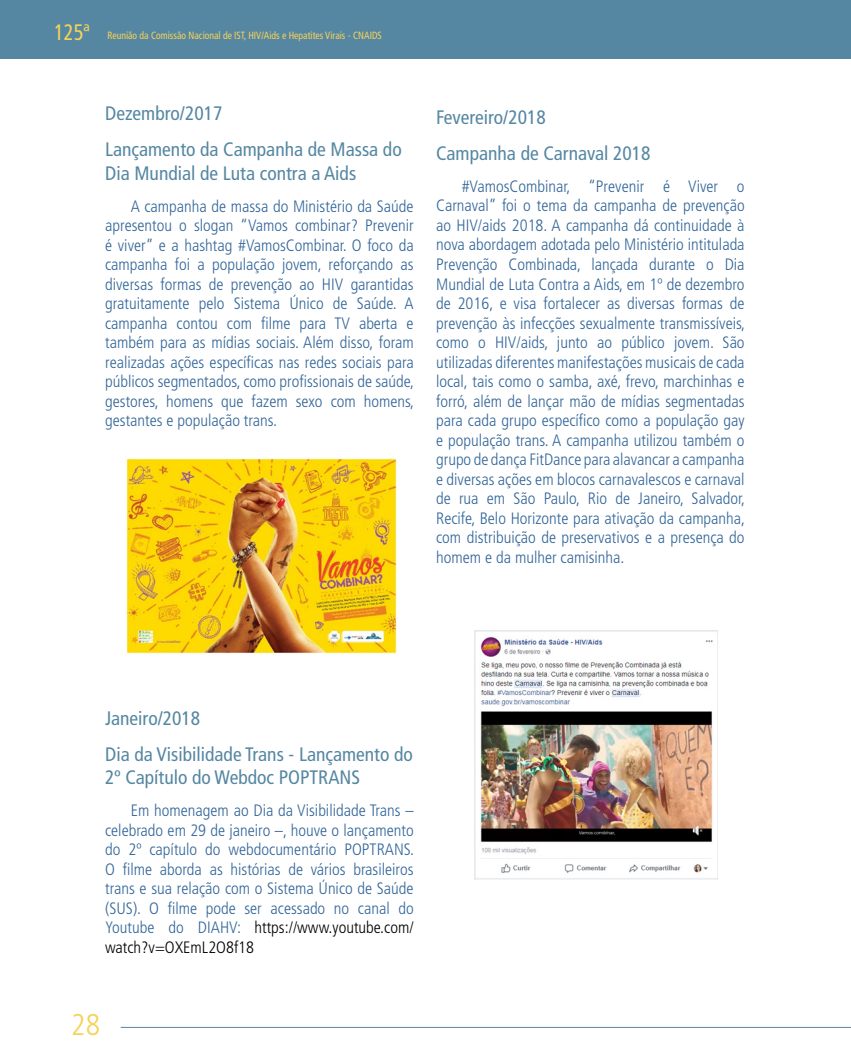
<style>
.page{position:relative;width:851px;height:1063px;background:#fff}
.page>*{position:absolute;margin:0;border:0;box-sizing:border-box;transform-origin:0 0}
.t1{font:300 condensed 30px "Frutiger LT Std";color:#f6d257}
.t2{font:condensed 19.5px/36.2px "Frutiger LT Std";color:#5687a2}
.t3{font:300 condensed 16.5px/19.5px "Frutiger LT Std";color:#369;text-align:justify}
.t4{font:condensed 10.5px "Frutiger LT Std";color:#f6d257;scale:.92 1}
.s1{font-size:22.35px}
.s2{color:#000}
</style>
<div class="page">
<div style="left:0;top:0;width:850px;height:59px;background:#5687a2"></div>
<hr style="left:121px;top:1027px;width:729px;height:1px;background:#5687a2">
<img style="left:126px;top:458px;width:270px;height:196px">
<img style="left:474px;top:631px;width:243px;height:248px">
<p class="t4" style="left:54px;top:29px;width:358px"><span class="s1">125ª</span> Reunião da Comissão Nacional de IST, HIV/Aids e Hepatites Virais - CNAIDS</p>
<p class="t2" style="left:105px;top:95px;width:298px">Dezembro/2017<br>Lançamento da Campanha de Massa do</p>
<p class="t2" style="left:105px;top:155px;width:252px">Dia Mundial de Luta contra a Aids</p>
<p class="t3" style="left:105px;top:197px;width:310px;text-indent:26px">A campanha de massa do Ministério da Saúde apresentou o slogan “Vamos combinar? Prevenir é viver” e a hashtag #VamosCombinar. O foco da campanha foi a população jovem, reforçando as diversas formas de prevenção ao HIV garantidas gratuitamente pelo Sistema Único de Saúde. A campanha contou com filme para TV aberta e também para as mídias sociais. Além disso, foram realizadas ações específicas nas redes sociais para públicos segmentados, como profissionais de saúde, gestores, homens que fazem sexo com homens, gestantes e população trans.</p>
<p class="t2" style="left:436px;top:99px;width:216px">Fevereiro/2018<br>Campanha de Carnaval 2018</p>
<p class="t3" style="left:436px;top:177px;width:310px;text-indent:26px">#VamosCombinar, “Prevenir é Viver o Carnaval” foi o tema da campanha de prevenção ao HIV/aids 2018. A campanha dá continuidade à nova abordagem adotada pelo Ministério intitulada Prevenção Combinada, lançada durante o Dia Mundial de Luta Contra a Aids, em 1º de dezembro de 2016, e visa fortalecer as diversas formas de prevenção às infecções sexualmente transmissíveis, como o HIV/aids, junto ao público jovem. São utilizadas diferentes manifestações musicais de cada local, tais como o samba, axé, frevo, marchinhas e forró, além de lançar mão de mídias segmentadas para cada grupo específico como a população gay e população trans. A campanha utilizou também o grupo de dança FitDance para alavancar a campanha e diversas ações em blocos carnavalescos e carnaval de rua em São Paulo, Rio de Janeiro, Salvador, Recife, Belo Horizonte para ativação da campanha, com distribuição de preservativos e a presença do homem e da mulher camisinha.</p>
<p class="t2" style="left:105px;top:700px;width:309px">Janeiro/2018<br>Dia da Visibilidade Trans - Lançamento do</p>
<p class="t2" style="left:105px;top:759px;width:256px">2º Capítulo do Webdoc POPTRANS</p>
<p class="t3" style="left:105px;top:801px;width:310px;text-indent:26px">Em homenagem ao Dia da Visibilidade Trans – celebrado em 29 de janeiro –, houve o lançamento do 2º capítulo do webdocumentário POPTRANS.<br>O filme aborda as histórias de vários brasileiros trans e sua relação com o Sistema Único de Saúde (SUS). O filme pode ser acessado no canal do Youtube do DIAHV: <span class="s2">https://www.youtube.com/ watch?v=OXEmL2O8f18</span></p>
<h1 class="t1" style="left:71px;top:1007px;width:30px">28</h1>
</div>
